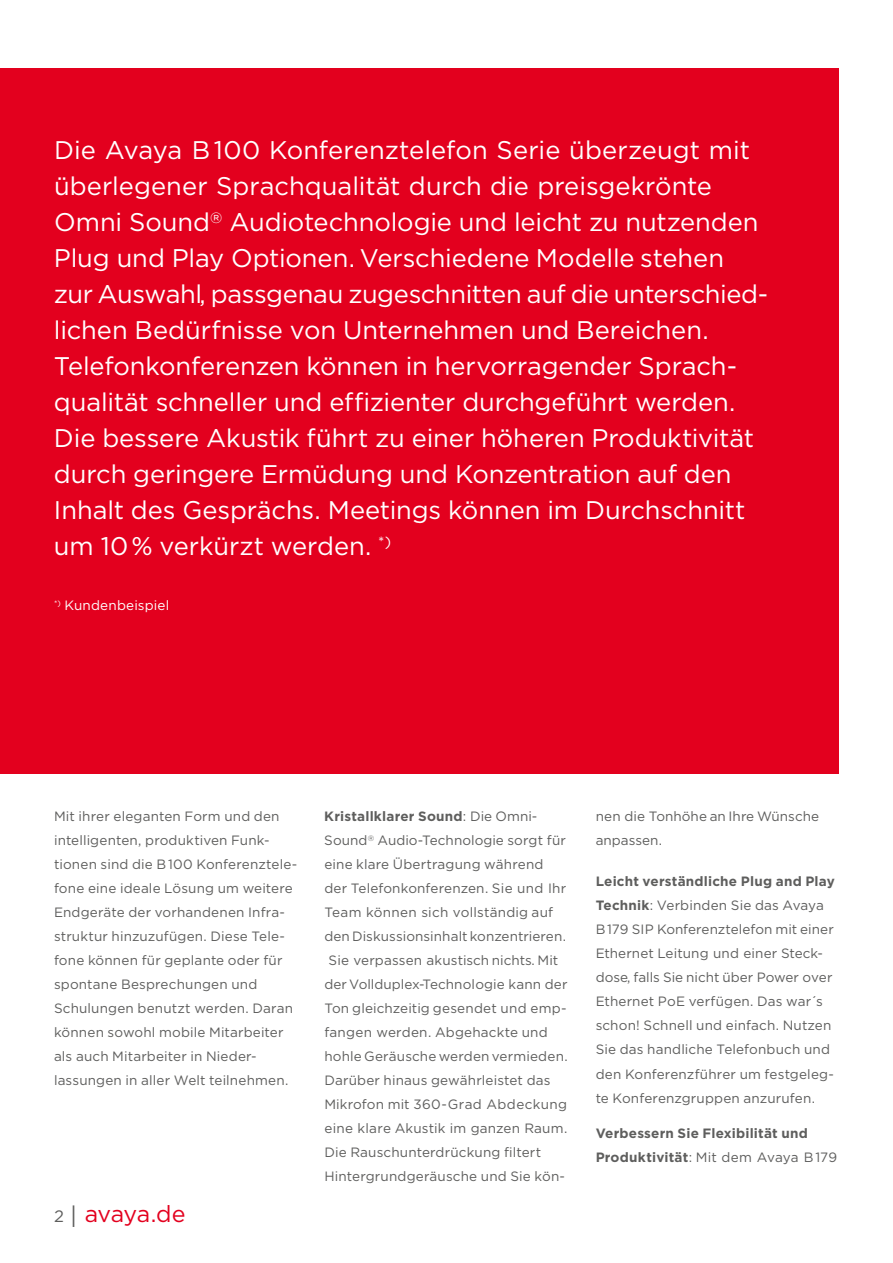
<style>
.page{position:relative;width:893px;height:1263px;background:#fff}
.page>*{position:absolute;margin:0;border:0;box-sizing:border-box;transform-origin:0 0}
.t1{font:25.5px/36px "Gotham";letter-spacing:-.005em;color:#fff}
.t2{font:23.25px "Gotham";letter-spacing:-.015em;color:#e3001e}
.t3{font:13.5px/24px "Gotham";letter-spacing:.01em;color:#5e5e5d}
.t4{font:700 13.5px/24px "Gotham";letter-spacing:.015em;color:#5e5e5d}
.t5{font:13.5px "Gotham";letter-spacing:.01em;color:#fff}
.s1{font-weight:400}
.s2{font-size:16.5px;color:#5e5e5d}
.s3{color:#5e5e5d}
.s4{font-weight:700}
</style>
<div class="page">
<div style="left:0;top:68px;width:839px;height:706px;background:#e3001e"></div>
<p class="t1" style="left:54px;top:132px;width:716px">Die Avaya B 100 Konferenztelefon Serie überzeugt mit überlegener Sprachqualität durch die preisgekrönte Omni Sound<sup>®</sup> Audiotechnologie und leicht zu nutzenden Plug und Play Optionen. Verschiedene Modelle stehen zur Auswahl, passgenau zugeschnitten auf die unterschied&shy;lichen Bedürfnisse von Unternehmen und Bereichen.<br>Telefonkonferenzen können in hervorragender Sprach&shy;qualität schneller und effizienter durchgeführt werden.<br>Die bessere Akustik führt zu einer höheren Produktivität durch geringere Ermüdung und Konzentration auf den Inhalt des Gesprächs. Meetings können im Durchschnitt um 10% verkürzt werden. <sup>*)</sup></p>
<p class="t5" style="left:54px;top:598px;width:117px"><sup>*)</sup> Kundenbeispiel</p>
<p class="t3" style="left:54px;top:804px;width:245px">Mit ihrer eleganten Form und den intelligenten, produktiven Funk&shy;tionen sind die B100 Konferenztele&shy;fone eine ideale Lösung um weitere Endgeräte der vorhandenen Infra&shy;struktur hinzuzufügen. Diese Tele&shy;fone können für geplante oder für spontane Besprechungen und Schulungen benutzt werden. Daran können sowohl mobile Mitarbeiter als auch Mitarbeiter in Nieder&shy;lassungen in aller Welt teilnehmen.</p>
<p class="t4" style="left:324px;top:804px;width:215px">Kristallklarer Sound<span class="s1">: Die Omni-</span></p>
<p class="t3" style="left:324px;top:828px;width:243px">Sound<sup>®</sup> Audio-Technologie sorgt für</p>
<p class="t3" style="left:324px;top:852px;width:221px">eine klare Übertragung während</p>
<p class="t3" style="left:324px;top:876px;width:244px">der Telefonkonferenzen. Sie und Ihr</p>
<p class="t3" style="left:324px;top:900px;width:230px">Team können sich vollständig auf</p>
<p class="t3" style="left:324px;top:924px;width:243px">den Diskussionsinhalt konzentrieren.</p>
<p class="t3" style="left:329px;top:948px;width:231px">Sie verpassen akustisch nichts. Mit</p>
<p class="t3" style="left:324px;top:972px;width:245px">der Vollduplex-Technologie kann der</p>
<p class="t3" style="left:324px;top:996px;width:244px">Ton gleichzeitig gesendet und emp-</p>
<p class="t3" style="left:324px;top:1020px;width:225px">fangen werden. Abgehackte und</p>
<p class="t3" style="left:324px;top:1044px;width:245px">hohle Geräusche werden vermieden.</p>
<p class="t3" style="left:324px;top:1068px;width:228px">Darüber hinaus gewährleistet das</p>
<p class="t3" style="left:324px;top:1092px;width:244px">Mikrofon mit 360-Grad Abdeckung</p>
<p class="t3" style="left:324px;top:1116px;width:245px">eine klare Akustik im ganzen Raum.</p>
<p class="t3" style="left:324px;top:1140px;width:218px">Die Rauschunterdrückung filtert</p>
<p class="t3" style="left:324px;top:1164px;width:242px">Hintergrundgeräusche und Sie kön-</p>
<h2 class="t2" style="left:54px;top:1201px;width:133px"><span class="s2">2</span> <span class="s3">|</span> avaya.de</h2>
<p class="t3" style="left:596px;top:804px;width:225px">nen die Tonhöhe an Ihre Wünsche anpassen.</p>
<p class="t3" style="left:596px;top:869px;width:241px"><span class="s4">Leicht verständliche Plug and Play Technik</span>: Verbinden Sie das Avaya B179 SIP Konferenztelefon mit einer Ethernet Leitung und einer Steck&shy;dose, falls Sie nicht über Power over Ethernet PoE verfügen. Das war´s schon! Schnell und einfach. Nutzen Sie das handliche Telefonbuch und den Konferenzführer um festgeleg&shy;te Konferenzgruppen anzurufen.</p>
<p class="t4" style="left:596px;top:1120px;width:243px">Verbessern Sie Flexibilität und<br>Produktivität<span class="s1">: Mit dem Avaya B 179</span></p>
</div>
